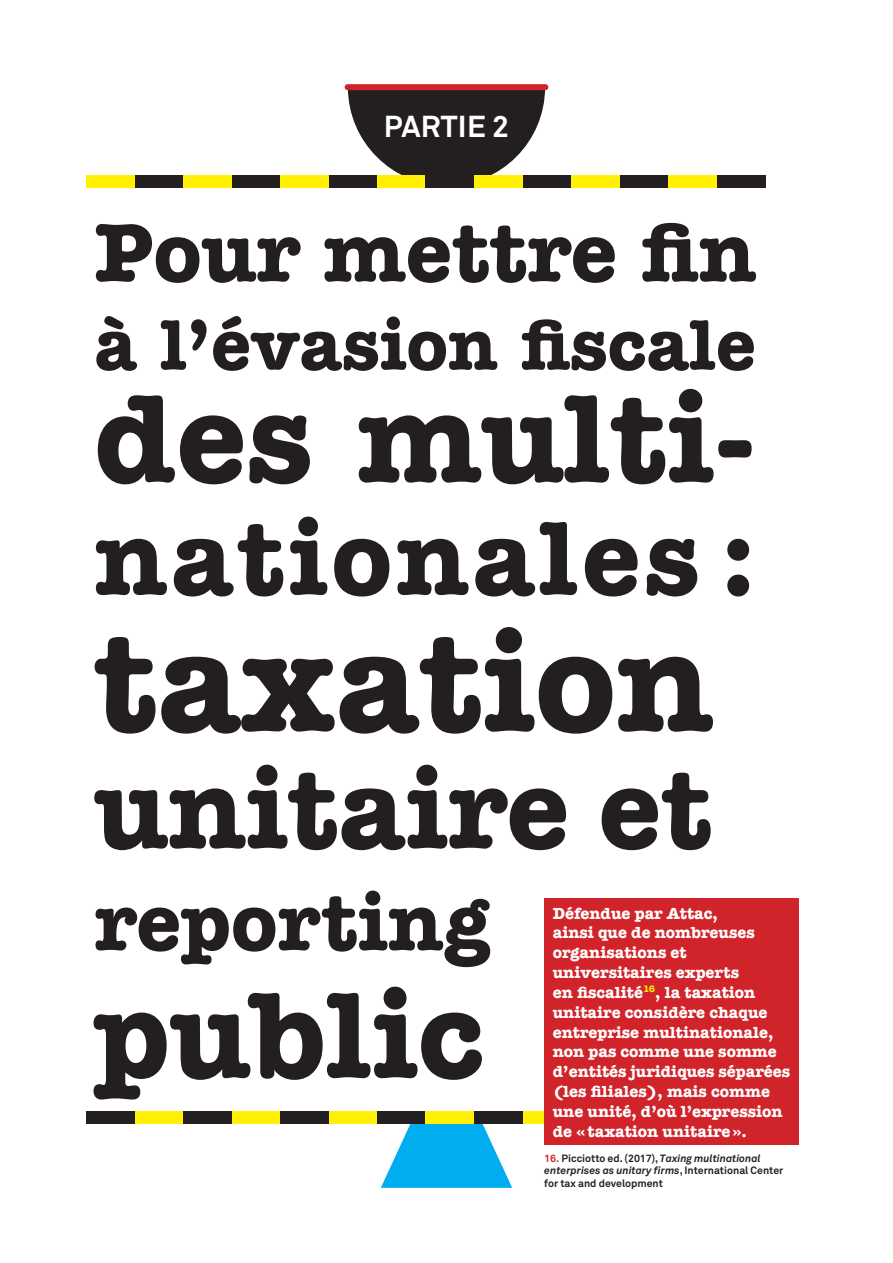
<style>
.page{position:relative;width:893px;height:1263px;background:#fff}
.page>*{position:absolute;margin:0;border:0;box-sizing:border-box;transform-origin:0 0}
.t1{font:700 144px "American Typewriter";color:#231f20}
.t2{font:700 129px "American Typewriter";color:#231f20}
.t3{font:700 126px "American Typewriter";color:#231f20}
.t4{font:700 115.5px "American Typewriter";color:#231f20}
.t5{font:700 108px "American Typewriter";letter-spacing:.035em;color:#231f20}
.t6{font:700 85.5px "American Typewriter";color:#231f20}
.t7{font:700 82.5px "American Typewriter";color:#231f20}
.t8{font:700 73.5px "American Typewriter";color:#231f20}
.t9{font:700 30px "Akkurat Std";letter-spacing:.01em;color:#fff}
.t10{font:700 16.5px/19.8px "American Typewriter";color:#fff}
.t11{font:700 10.5px/12.6px "Akkurat Std";color:#231f20}
.s1{color:#d1232a}
.s2{font-style:italic}
</style>
<div class="page">
<svg style="left:381px;top:1119px;width:131px;height:69px"></svg>
<svg style="left:348px;top:90px;width:197px;height:96px"></svg>
<div style="left:348px;top:84px;width:197px;height:6px;background:#d1232a"></div>
<div style="left:328px;top:175px;width:49px;height:13px;background:#231f20"></div>
<div style="left:134px;top:175px;width:49px;height:13px;background:#231f20"></div>
<div style="left:231px;top:175px;width:49px;height:13px;background:#231f20"></div>
<div style="left:377px;top:175px;width:48px;height:13px;background:#fff101"></div>
<div style="left:183px;top:175px;width:48px;height:13px;background:#fff101"></div>
<div style="left:86px;top:175px;width:48px;height:13px;background:#fff101"></div>
<div style="left:280px;top:175px;width:48px;height:13px;background:#fff101"></div>
<div style="left:620px;top:175px;width:48px;height:13px;background:#231f20"></div>
<div style="left:426px;top:175px;width:48px;height:13px;background:#231f20"></div>
<div style="left:717px;top:175px;width:48px;height:13px;background:#231f20"></div>
<div style="left:523px;top:175px;width:48px;height:13px;background:#231f20"></div>
<div style="left:668px;top:175px;width:49px;height:13px;background:#fff101"></div>
<div style="left:474px;top:175px;width:49px;height:13px;background:#fff101"></div>
<div style="left:571px;top:175px;width:49px;height:13px;background:#fff101"></div>
<div style="left:328px;top:1111px;width:49px;height:13px;background:#fff101"></div>
<div style="left:134px;top:1111px;width:49px;height:13px;background:#fff101"></div>
<div style="left:231px;top:1111px;width:49px;height:13px;background:#fff101"></div>
<div style="left:377px;top:1111px;width:48px;height:13px;background:#231f20"></div>
<div style="left:183px;top:1111px;width:48px;height:13px;background:#231f20"></div>
<div style="left:86px;top:1111px;width:48px;height:13px;background:#231f20"></div>
<div style="left:280px;top:1111px;width:48px;height:13px;background:#231f20"></div>
<div style="left:426px;top:1111px;width:48px;height:13px;background:#fff101"></div>
<div style="left:523px;top:1111px;width:48px;height:13px;background:#fff101"></div>
<div style="left:474px;top:1111px;width:49px;height:13px;background:#231f20"></div>
<div style="left:544px;top:899px;width:255px;height:246px;background:#d1232a"></div>
<h3 class="t9" style="left:384px;top:108px;width:127px">PARTIE 2</h3>
<h3 class="t6" style="left:94px;top:179px;width:663px">Pour mettre fin</h3>
<h3 class="t8" style="left:94px;top:281px;width:663px">à l’évasion fiscale</h3>
<h2 class="t2" style="left:94px;top:327px;width:663px">des multi-</h2>
<h3 class="t5" style="left:94px;top:465px;width:663px">nationales :</h3>
<h1 class="t1" style="left:94px;top:558px;width:620px">taxation</h1>
<h3 class="t4" style="left:94px;top:710px;width:619px">unitaire et</h3>
<h3 class="t7" style="left:94px;top:851px;width:397px">reporting</h3>
<h3 class="t3" style="left:94px;top:927px;width:391px">public</h3>
<p class="t10" style="left:553px;top:902px;width:239px">Défendue par Attac,<br>ainsi que de nombreuses organisations et universitaires experts<br>en fiscalité<sup>16</sup>, la taxation unitaire considère chaque entreprise multinationale, non pas comme une somme d’entités juridiques séparées (les filiales), mais comme une unité, d’où l’expression de «taxation unitaire».</p>
<p class="t11" style="left:544px;top:1152px;width:241px"><span class="s1">16.</span> Picciotto ed. (2017), <span class="s2">Taxing multinational enterprises as unitary firms</span>, International Center for tax and development</p>
</div>
